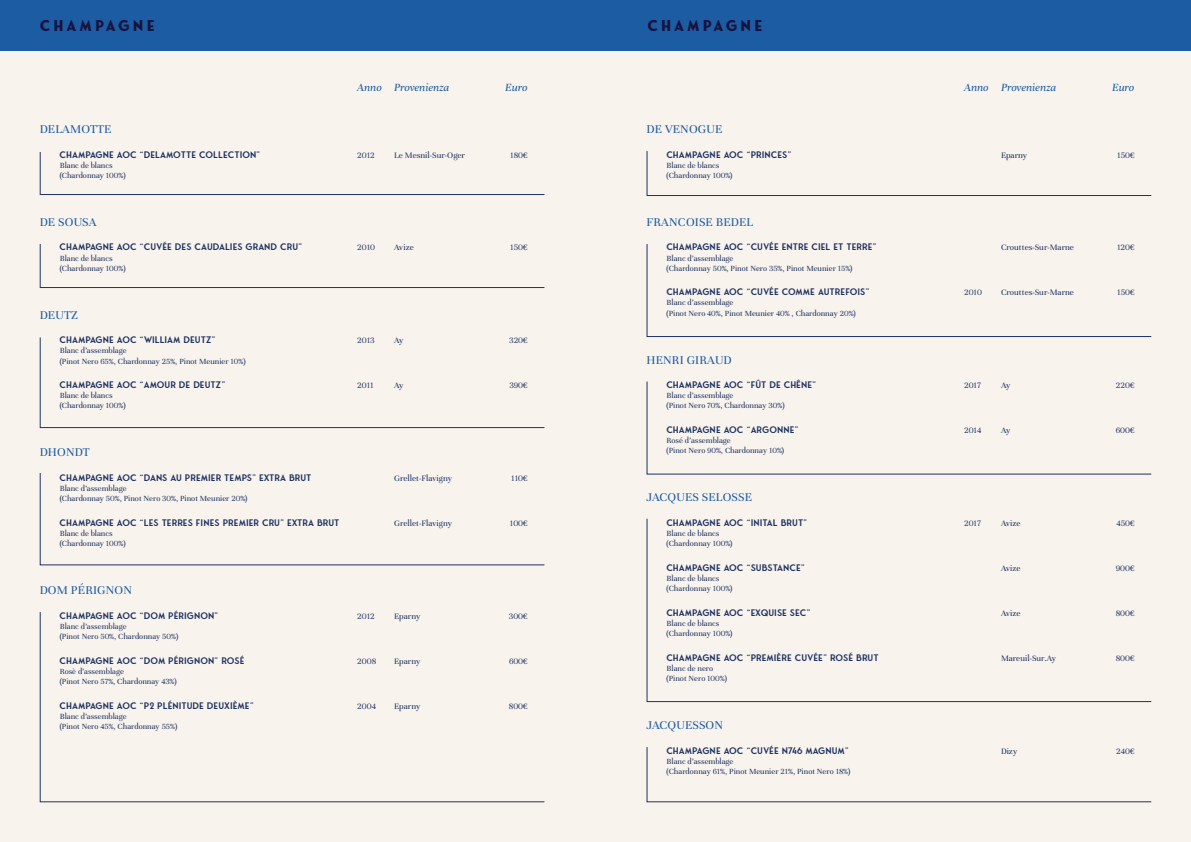
<style>
.page{position:relative;width:1191px;height:842px;background:#f8f3ed}
.page>*{position:absolute;margin:0;border:0;box-sizing:border-box;transform-origin:0 0}
.t1{font:700 15px "Fonseca";letter-spacing:.2em;color:#17133f}
.Testo_Menù_basic{font:13px "Unna";letter-spacing:.01em;color:#1c5ca3}
.Description_title{font:italic 12px "Unna";color:#1c5ca3}
.Paragraph_tab{font:9.1px "Fonseca";color:#1e3261}
.Paragraph_tab-2{font:9.1px "Unna";color:#1e3261}
.Basic_ENG{font:8.6px "Unna";color:#1e3261}
</style>
<div class="page">
<div style="left:0;top:0;width:1191px;height:51px;background:#1c5ca3"></div>
<svg style="left:39px;top:152px;width:506px;height:43px"></svg>
<svg style="left:39px;top:244px;width:506px;height:44px"></svg>
<svg style="left:39px;top:337px;width:506px;height:92px"></svg>
<svg style="left:39px;top:612px;width:506px;height:191px"></svg>
<svg style="left:39px;top:473px;width:506px;height:93px"></svg>
<svg style="left:646px;top:151px;width:506px;height:45px"></svg>
<svg style="left:646px;top:244px;width:506px;height:93px"></svg>
<svg style="left:646px;top:381px;width:506px;height:94px"></svg>
<svg style="left:646px;top:518px;width:506px;height:184px"></svg>
<svg style="left:646px;top:747px;width:506px;height:56px"></svg>
<p class="t1" style="left:40px;top:17px;width:117px">CHAMPAGNE</p>
<p class="t1" style="left:647px;top:17px;width:117px">CHAMPAGNE</p>
<p class="Description_title" style="left:357px;top:81px;width:93px">Anno Provenienza</p>
<p class="Description_title" style="left:505px;top:81px;width:24px">Euro</p>
<p class="Description_title" style="left:964px;top:81px;width:93px">Anno Provenienza</p>
<p class="Description_title" style="left:1112px;top:81px;width:24px">Euro</p>
<p class="Testo_Menù_basic" style="left:40px;top:121px;width:73px">DELAMOTTE</p>
<p class="Paragraph_tab" style="left:60px;top:149px;width:202px">CHAMPAGNE AOC “DELAMOTTE COLLECTION”</p>
<p class="Paragraph_tab-2" style="left:357px;top:150px;width:19px">2012</p>
<p class="Paragraph_tab-2" style="left:394px;top:150px;width:72px">Le Mesnil-Sur-Oger</p>
<p class="Paragraph_tab-2" style="left:510px;top:150px;width:19px">180€</p>
<p class="Basic_ENG" style="left:60px;top:160px;width:54px">Blanc de blancs</p>
<p class="Basic_ENG" style="left:60px;top:170px;width:67px">(Chardonnay 100%)</p>
<p class="Testo_Menù_basic" style="left:40px;top:214px;width:58px">DE SOUSA</p>
<p class="Paragraph_tab" style="left:60px;top:242px;width:244px">CHAMPAGNE AOC “CUVÉE DES CAUDALIES GRAND CRU”</p>
<p class="Paragraph_tab-2" style="left:357px;top:242px;width:19px">2010</p>
<p class="Paragraph_tab-2" style="left:394px;top:242px;width:21px">Avize</p>
<p class="Paragraph_tab-2" style="left:510px;top:242px;width:19px">150€</p>
<p class="Basic_ENG" style="left:60px;top:253px;width:54px">Blanc de blancs</p>
<p class="Basic_ENG" style="left:60px;top:263px;width:67px">(Chardonnay 100%)</p>
<p class="Testo_Menù_basic" style="left:40px;top:307px;width:39px">DEUTZ</p>
<p class="Paragraph_tab" style="left:60px;top:335px;width:158px">CHAMPAGNE AOC “WILLIAM DEUTZ”</p>
<p class="Paragraph_tab-2" style="left:357px;top:335px;width:19px">2013</p>
<p class="Paragraph_tab-2" style="left:394px;top:335px;width:11px">Ay</p>
<p class="Paragraph_tab-2" style="left:509px;top:335px;width:20px">320€</p>
<p class="Basic_ENG" style="left:60px;top:346px;width:68px">Blanc d’assemblage</p>
<p class="Basic_ENG" style="left:60px;top:356px;width:187px">(Pinot Nero 65%, Chardonnay 25%, Pinot Meunier 10%)</p>
<p class="Paragraph_tab" style="left:60px;top:380px;width:167px">CHAMPAGNE AOC “AMOUR DE DEUTZ”</p>
<p class="Paragraph_tab-2" style="left:357px;top:380px;width:18px">2011</p>
<p class="Paragraph_tab-2" style="left:394px;top:380px;width:11px">Ay</p>
<p class="Paragraph_tab-2" style="left:509px;top:380px;width:20px">390€</p>
<p class="Basic_ENG" style="left:60px;top:391px;width:54px">Blanc de blancs</p>
<p class="Basic_ENG" style="left:60px;top:401px;width:67px">(Chardonnay 100%)</p>
<p class="Testo_Menù_basic" style="left:40px;top:445px;width:51px">DHONDT</p>
<p class="Paragraph_tab" style="left:60px;top:472px;width:253px">CHAMPAGNE AOC “DANS AU PREMIER TEMPS” EXTRA BRUT</p>
<p class="Paragraph_tab-2" style="left:394px;top:473px;width:60px">Grellet-Flavigny</p>
<p class="Paragraph_tab-2" style="left:511px;top:473px;width:18px">110€</p>
<p class="Basic_ENG" style="left:60px;top:484px;width:68px">Blanc d’assemblage</p>
<p class="Basic_ENG" style="left:60px;top:494px;width:189px">(Chardonnay 50%, Pinot Nero 30%, Pinot Meunier 20%)</p>
<p class="Paragraph_tab" style="left:60px;top:517px;width:281px">CHAMPAGNE AOC “LES TERRES FINES PREMIER CRU” EXTRA BRUT</p>
<p class="Paragraph_tab-2" style="left:394px;top:518px;width:60px">Grellet-Flavigny</p>
<p class="Paragraph_tab-2" style="left:510px;top:518px;width:19px">100€</p>
<p class="Basic_ENG" style="left:60px;top:529px;width:54px">Blanc de blancs</p>
<p class="Basic_ENG" style="left:60px;top:539px;width:67px">(Chardonnay 100%)</p>
<p class="Testo_Menù_basic" style="left:40px;top:583px;width:94px">DOM PÉRIGNON</p>
<p class="Paragraph_tab" style="left:60px;top:610px;width:160px">CHAMPAGNE AOC “DOM PÉRIGNON”</p>
<p class="Paragraph_tab-2" style="left:357px;top:611px;width:19px">2012</p>
<p class="Paragraph_tab-2" style="left:394px;top:611px;width:28px">Eparny</p>
<p class="Paragraph_tab-2" style="left:509px;top:611px;width:20px">300€</p>
<p class="Basic_ENG" style="left:60px;top:621px;width:68px">Blanc d’assemblage</p>
<p class="Basic_ENG" style="left:60px;top:632px;width:120px">(Pinot Nero 50%, Chardonnay 50%)</p>
<p class="Paragraph_tab" style="left:60px;top:655px;width:186px">CHAMPAGNE AOC “DOM PÉRIGNON” ROSÉ</p>
<p class="Paragraph_tab-2" style="left:357px;top:656px;width:20px">2008</p>
<p class="Paragraph_tab-2" style="left:394px;top:656px;width:28px">Eparny</p>
<p class="Paragraph_tab-2" style="left:509px;top:656px;width:20px">600€</p>
<p class="Basic_ENG" style="left:60px;top:666px;width:66px">Rosè d’assemblage</p>
<p class="Basic_ENG" style="left:60px;top:676px;width:118px">(Pinot Nero 57%, Chardonnay 43%)</p>
<p class="Paragraph_tab" style="left:60px;top:700px;width:196px">CHAMPAGNE AOC “P2 PLÉNITUDE DEUXIÈME”</p>
<p class="Paragraph_tab-2" style="left:357px;top:701px;width:20px">2004</p>
<p class="Paragraph_tab-2" style="left:394px;top:701px;width:28px">Eparny</p>
<p class="Paragraph_tab-2" style="left:509px;top:701px;width:20px">800€</p>
<p class="Basic_ENG" style="left:60px;top:711px;width:68px">Blanc d’assemblage</p>
<p class="Basic_ENG" style="left:60px;top:721px;width:119px">(Pinot Nero 45%, Chardonnay 55%)</p>
<p class="Testo_Menù_basic" style="left:646px;top:121px;width:77px">DE VENOGUE</p>
<p class="Paragraph_tab" style="left:666px;top:149px;width:127px">CHAMPAGNE AOC “PRINCES”</p>
<p class="Paragraph_tab-2" style="left:1001px;top:150px;width:28px">Eparny</p>
<p class="Paragraph_tab-2" style="left:1117px;top:150px;width:19px">150€</p>
<p class="Basic_ENG" style="left:666px;top:160px;width:54px">Blanc de blancs</p>
<p class="Basic_ENG" style="left:666px;top:170px;width:67px">(Chardonnay 100%)</p>
<p class="Testo_Menù_basic" style="left:646px;top:214px;width:108px">FRANCOISE BEDEL</p>
<p class="Paragraph_tab" style="left:666px;top:242px;width:212px">CHAMPAGNE AOC “CUVÉE ENTRE CIEL ET TERRE”</p>
<p class="Paragraph_tab-2" style="left:1001px;top:242px;width:74px">Crouttes-Sur-Marne</p>
<p class="Paragraph_tab-2" style="left:1117px;top:242px;width:19px">120€</p>
<p class="Basic_ENG" style="left:666px;top:253px;width:68px">Blanc d’assemblage</p>
<p class="Basic_ENG" style="left:666px;top:263px;width:187px">(Chardonnay 50%, Pinot Nero 35%, Pinot Meunier 15%)</p>
<p class="Paragraph_tab" style="left:666px;top:287px;width:205px">CHAMPAGNE AOC “CUVÉE COMME AUTREFOIS”</p>
<p class="Paragraph_tab-2" style="left:964px;top:287px;width:19px">2010</p>
<p class="Paragraph_tab-2" style="left:1001px;top:287px;width:74px">Crouttes-Sur-Marne</p>
<p class="Paragraph_tab-2" style="left:1117px;top:287px;width:19px">150€</p>
<p class="Basic_ENG" style="left:666px;top:298px;width:68px">Blanc d’assemblage</p>
<p class="Basic_ENG" style="left:666px;top:308px;width:191px">(Pinot Nero 40%, Pinot Meunier 40% , Chardonnay 20%)</p>
<p class="Testo_Menù_basic" style="left:646px;top:352px;width:87px">HENRI GIRAUD</p>
<p class="Paragraph_tab" style="left:666px;top:380px;width:151px">CHAMPAGNE AOC “FÛT DE CHÊNE”</p>
<p class="Paragraph_tab-2" style="left:964px;top:380px;width:18px">2017</p>
<p class="Paragraph_tab-2" style="left:1001px;top:380px;width:11px">Ay</p>
<p class="Paragraph_tab-2" style="left:1116px;top:380px;width:20px">220€</p>
<p class="Basic_ENG" style="left:666px;top:391px;width:68px">Blanc d’assemblage</p>
<p class="Basic_ENG" style="left:666px;top:401px;width:119px">(Pinot Nero 70%, Chardonnay 30%)</p>
<p class="Paragraph_tab" style="left:666px;top:424px;width:134px">CHAMPAGNE AOC “ARGONNE”</p>
<p class="Paragraph_tab-2" style="left:964px;top:425px;width:19px">2014</p>
<p class="Paragraph_tab-2" style="left:1001px;top:425px;width:11px">Ay</p>
<p class="Paragraph_tab-2" style="left:1115px;top:425px;width:20px">600€</p>
<p class="Basic_ENG" style="left:666px;top:436px;width:66px">Rosé d’assemblage</p>
<p class="Basic_ENG" style="left:666px;top:446px;width:119px">(Pinot Nero 90%, Chardonnay 10%)</p>
<p class="Testo_Menù_basic" style="left:646px;top:490px;width:107px">JACQUES SELOSSE</p>
<p class="Paragraph_tab" style="left:666px;top:517px;width:143px">CHAMPAGNE AOC “INITAL BRUT”</p>
<p class="Paragraph_tab-2" style="left:964px;top:518px;width:18px">2017</p>
<p class="Paragraph_tab-2" style="left:1001px;top:518px;width:21px">Avize</p>
<p class="Paragraph_tab-2" style="left:1116px;top:518px;width:19px">450€</p>
<p class="Basic_ENG" style="left:666px;top:529px;width:54px">Blanc de blancs</p>
<p class="Basic_ENG" style="left:666px;top:539px;width:67px">(Chardonnay 100%)</p>
<p class="Paragraph_tab" style="left:666px;top:562px;width:140px">CHAMPAGNE AOC “SUBSTANCE”</p>
<p class="Paragraph_tab-2" style="left:1001px;top:563px;width:21px">Avize</p>
<p class="Paragraph_tab-2" style="left:1115px;top:563px;width:20px">900€</p>
<p class="Basic_ENG" style="left:666px;top:573px;width:54px">Blanc de blancs</p>
<p class="Basic_ENG" style="left:666px;top:584px;width:67px">(Chardonnay 100%)</p>
<p class="Paragraph_tab" style="left:666px;top:607px;width:146px">CHAMPAGNE AOC “EXQUISE SEC”</p>
<p class="Paragraph_tab-2" style="left:1001px;top:608px;width:21px">Avize</p>
<p class="Paragraph_tab-2" style="left:1115px;top:608px;width:20px">800€</p>
<p class="Basic_ENG" style="left:666px;top:618px;width:54px">Blanc de blancs</p>
<p class="Basic_ENG" style="left:666px;top:628px;width:67px">(Chardonnay 100%)</p>
<p class="Paragraph_tab" style="left:666px;top:652px;width:214px">CHAMPAGNE AOC “PREMIÈRE CUVÉE” ROSÉ BRUT</p>
<p class="Paragraph_tab-2" style="left:1001px;top:653px;width:57px">Mareuil-Sur.Ay</p>
<p class="Paragraph_tab-2" style="left:1115px;top:653px;width:20px">800€</p>
<p class="Basic_ENG" style="left:666px;top:663px;width:48px">Blanc de nero</p>
<p class="Basic_ENG" style="left:666px;top:673px;width:62px">(Pinot Nero 100%)</p>
<p class="Testo_Menù_basic" style="left:646px;top:717px;width:78px">JACQUESSON</p>
<p class="Paragraph_tab" style="left:666px;top:745px;width:184px">CHAMPAGNE AOC “CUVÉE N746 MAGNUM”</p>
<p class="Paragraph_tab-2" style="left:1001px;top:746px;width:18px">Dizy</p>
<p class="Paragraph_tab-2" style="left:1116px;top:746px;width:19px">240€</p>
<p class="Basic_ENG" style="left:666px;top:756px;width:68px">Blanc d’assemblage</p>
<p class="Basic_ENG" style="left:666px;top:766px;width:185px">(Chardonnay 61%, Pinot Meunier 21%, Pinot Nero 18%)</p>
</div>
